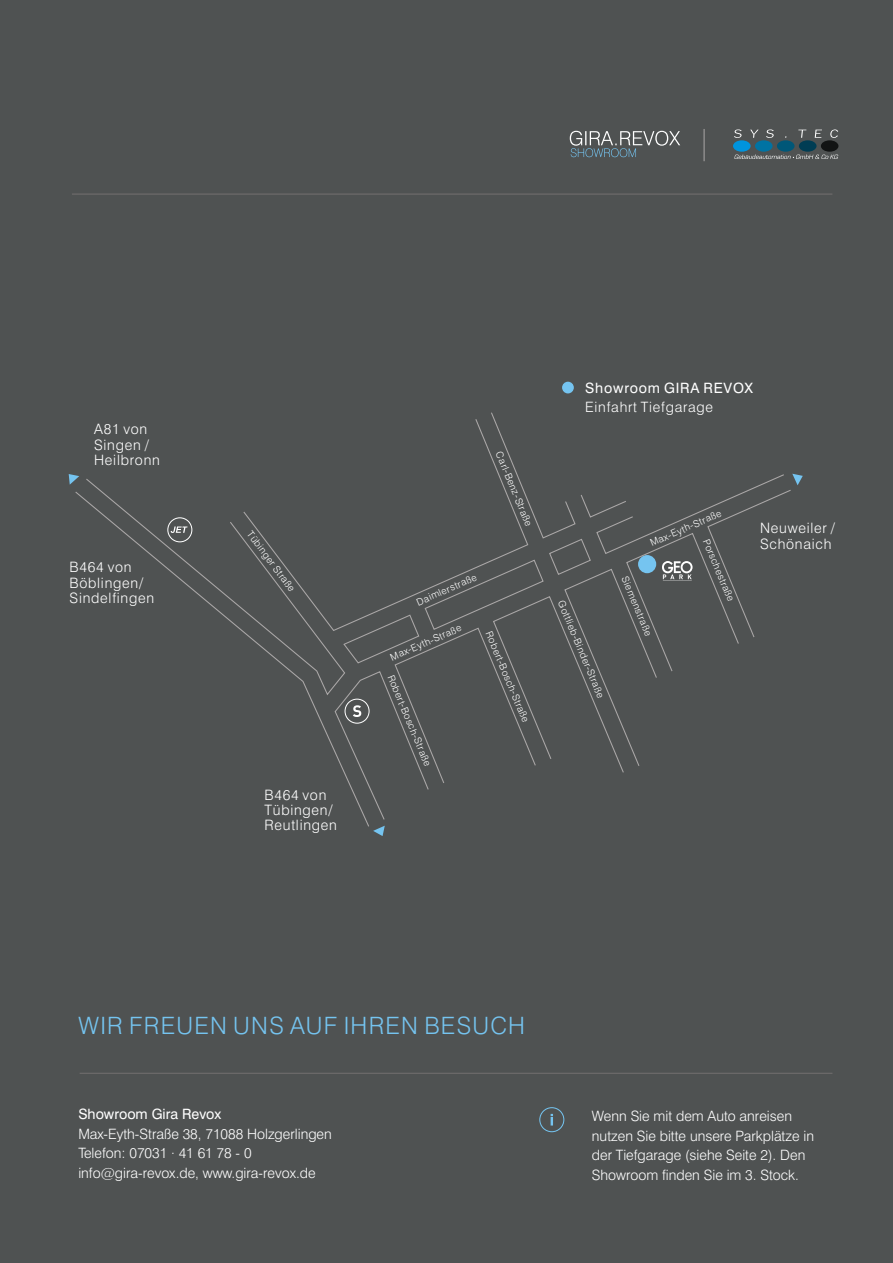
<style>
.page{position:relative;width:893px;height:1263px;background:#4f5252}
.page>*{position:absolute;margin:0;border:0;box-sizing:border-box;transform-origin:0 0}
.t1{font:300 23.85px "Swiss 721 BT";letter-spacing:.055em;color:#75c4f0}
.t2{font:300 14.4px/15.5px "Swiss 721 BT";letter-spacing:.055em;color:#fff}
.t3{font:300 14.25px/19.6px "Swiss 721 BT";color:#fff}
.t4{font:300 14.25px "Swiss 721 BT";letter-spacing:.055em;color:#fff}
.t5{font:14.25px "Swiss 721 BT";letter-spacing:.055em;color:#fff}
.t6{font:14.25px "Swiss 721 BT";color:#fff}
.t7{font:300 9.75px "Swiss 721 BT";color:#fff}
</style>
<div class="page">
<div style="left:562px;top:382px;width:12px;height:11px;background:#75c4f0;border-radius:50%"></div>
<svg style="left:69px;top:474px;width:5px;height:11px"></svg>
<svg style="left:792px;top:474px;width:11px;height:11px"></svg>
<svg style="left:373px;top:828px;width:12px;height:8px"></svg>
<svg style="left:570px;top:131px;width:110px;height:26px"></svg>
<svg style="left:734px;top:129px;width:8px;height:9px"></svg>
<svg style="left:750px;top:130px;width:8px;height:8px"></svg>
<svg style="left:766px;top:129px;width:8px;height:9px"></svg>
<svg style="left:798px;top:130px;width:8px;height:8px"></svg>
<svg style="left:815px;top:130px;width:7px;height:8px"></svg>
<svg style="left:830px;top:129px;width:8px;height:9px"></svg>
<div style="left:733px;top:140px;width:18px;height:12px;background:#0094de;border-radius:50%"></div>
<div style="left:777px;top:140px;width:17px;height:12px;background:#005778;border-radius:50%"></div>
<div style="left:799px;top:140px;width:17px;height:12px;background:#003d54;border-radius:50%"></div>
<div style="left:821px;top:140px;width:17px;height:12px;background:#121414;border-radius:50%"></div>
<div style="left:755px;top:140px;width:18px;height:12px;background:#0073a3;border-radius:50%"></div>
<svg style="left:734px;top:154px;width:104px;height:5px"></svg>
<svg style="left:74px;top:412px;width:717px;height:416px"></svg>
<svg style="left:167px;top:517px;width:25px;height:25px"></svg>
<svg style="left:662px;top:561px;width:30px;height:19px"></svg>
<svg style="left:681px;top:561px;width:12px;height:12px"></svg>
<div style="left:682px;top:563px;width:9px;height:8px;background:#4f5252;border-radius:50%"></div>
<hr style="left:704px;top:129px;width:1px;height:32px;background:#aba8a8">
<hr style="left:80px;top:1073px;width:752px;height:1px;background:#737070">
<hr style="left:72px;top:194px;width:760px;height:1px;background:#737070">
<svg style="left:539px;top:1107px;width:25px;height:25px"></svg>
<p class="t2" style="left:94px;top:423px;width:67px">A81 von<br>Singen /<br>Heilbronn</p>
<p class="t2" style="left:70px;top:561px;width:86px">B464 von<br>Böblingen/<br>Sindelfingen</p>
<p class="t7" style="left:252px;top:530px;width:75px;rotate:53deg">Tübinger Straße</p>
<p class="t2" style="left:264px;top:788px;width:74px">B464 von<br>Tübingen/<br>Reutlingen</p>
<p class="t7" style="left:502px;top:451px;width:81px;rotate:67deg">Carl-Benz-Straße</p>
<p class="t7" style="left:415px;top:599px;width:66px;rotate:-24deg">Daimlerstraße</p>
<p class="t7" style="left:389px;top:654px;width:78px;rotate:-24deg">Max-Eyth-Straße</p>
<p class="t7" style="left:394px;top:674px;width:99px;rotate:67deg">Robert-Bosch-Straße</p>
<p class="t7" style="left:492px;top:630px;width:99px;rotate:67deg">Robert-Bosch-Straße</p>
<p class="t5" style="left:585px;top:382px;width:169px">Showroom GIRA REVOX</p>
<p class="t4" style="left:585px;top:401px;width:129px">Einfahrt Tiefgarage</p>
<p class="t7" style="left:564px;top:600px;width:106px;rotate:67deg">Gottlieb-Binder-Straße</p>
<p class="t7" style="left:649px;top:540px;width:78px;rotate:-24deg">Max-Eyth-Straße</p>
<p class="t7" style="left:709px;top:538px;width:68px;rotate:67deg">Porschestraße</p>
<p class="t7" style="left:628px;top:575px;width:65px;rotate:67deg">Siemenstraße</p>
<p class="t2" style="left:760px;top:522px;width:76px">Neuweiler /<br>Schönaich</p>
<h1 class="t1" style="left:79px;top:1016px;width:448px">WIR FREUEN UNS AUF IHREN BESUCH</h1>
<p class="t6" style="left:78px;top:1108px;width:145px">Showroom Gira Revox</p>
<p class="t3" style="left:171px;top:1127px;width:162px;line-height:15.3px;text-indent:-93px">Max-Eyth-Straße 38, 71088 Holzgerlingen .</p>
<p class="t3" style="left:78px;top:1145px;width:239px">Telefon: 07031 41 61 78 - 0 info@gira-revox.de, www.gira-revox.de</p>
<p class="t3" style="left:592px;top:1107px;width:224px">Wenn Sie mit dem Auto anreisen nutzen Sie bitte unsere Parkplätze in der Tiefgarage (siehe Seite 2). Den Showroom finden Sie im 3. Stock.</p>
</div>
